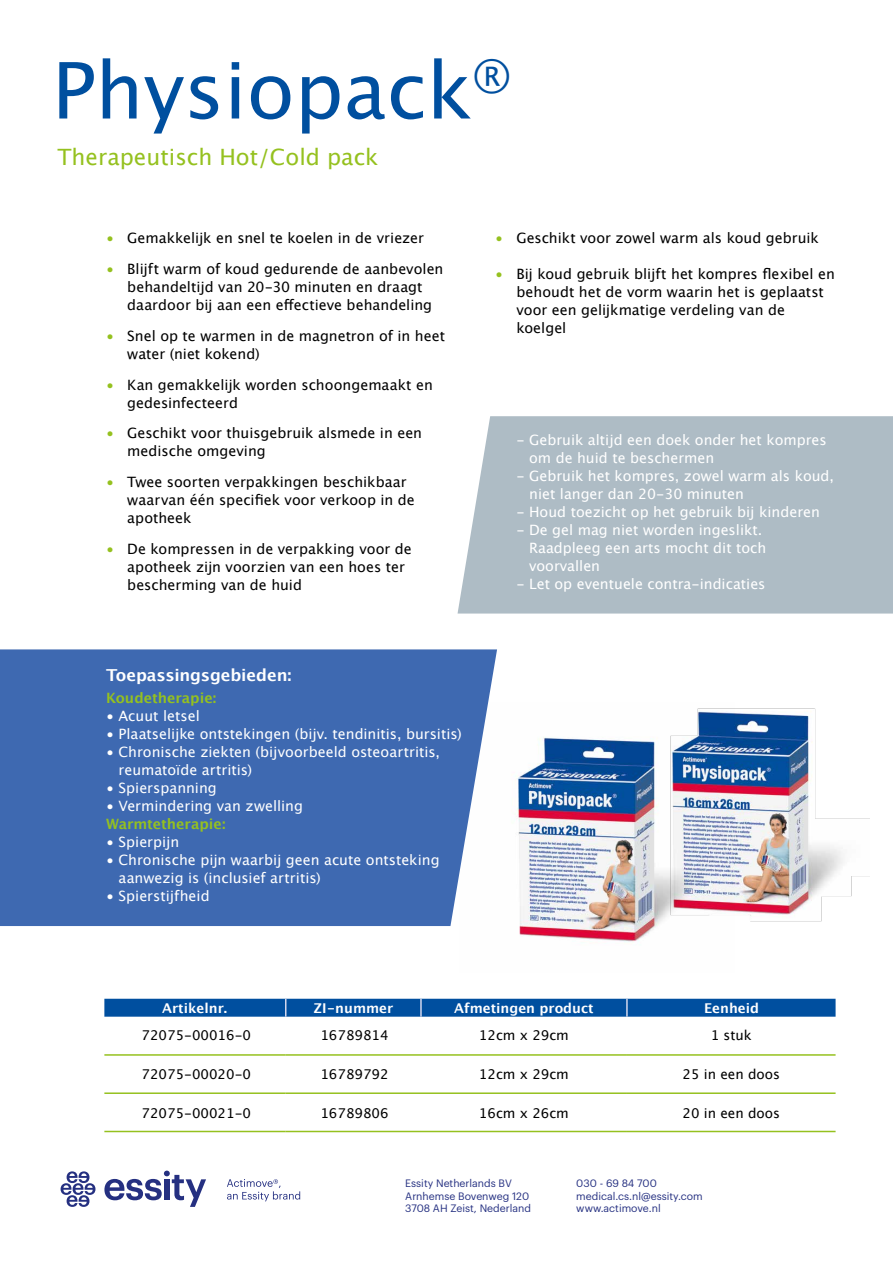
<style>
.page{position:relative;width:893px;height:1263px;background:#fff}
.page>*{position:absolute;margin:0;border:0;box-sizing:border-box;transform-origin:0 0}
.t1{font:78px "Lucida Grande";color:#004f9f}
.t2{font:22.5px "Lucida Grande";color:#95c11f}
.t3{font:700 16.5px "Lucida Grande";letter-spacing:-.005em;color:#fff}
.t4{font:14.25px/18px "Lucida Grande";letter-spacing:.005em;color:#000}
.t5{font:14.25px/18px "Lucida Grande";color:#fff}
.t6{font:700 14.25px "Lucida Grande";color:#95c11f}
.t7{font:13.5px "Lucida Grande";color:#000}
.t8{font:700 13.5px "Lucida Grande";color:#fff}
.t9{font:10.5px/12.6px "Graphik";color:#253081}
.s1{color:#95c11f}
</style>
<div class="page">
<img style="left:517px;top:737px;width:139px;height:205px">
<img style="left:614px;top:708px;width:255px;height:218px">
<div style="left:0;top:649px;width:497px;height:277px;background:#3e69b1"></div>
<hr style="left:104px;top:1054px;width:182px;height:2px;background:#95c11f">
<hr style="left:104px;top:1092px;width:182px;height:2px;background:#95c11f">
<hr style="left:104px;top:1131px;width:182px;height:1px;background:#95c11f">
<hr style="left:286px;top:1054px;width:135px;height:2px;background:#95c11f">
<hr style="left:286px;top:1092px;width:135px;height:2px;background:#95c11f">
<hr style="left:286px;top:1131px;width:135px;height:1px;background:#95c11f">
<hr style="left:421px;top:1054px;width:206px;height:2px;background:#95c11f">
<hr style="left:421px;top:1092px;width:206px;height:2px;background:#95c11f">
<hr style="left:421px;top:1131px;width:206px;height:1px;background:#95c11f">
<hr style="left:627px;top:1054px;width:209px;height:2px;background:#95c11f">
<hr style="left:627px;top:1092px;width:209px;height:2px;background:#95c11f">
<hr style="left:627px;top:1131px;width:209px;height:1px;background:#95c11f">
<div style="left:104px;top:999px;width:732px;height:18px;background:#004f9f"></div>
<svg style="left:104px;top:1170px;width:102px;height:37px"></svg>
<svg style="left:61px;top:1171px;width:34px;height:36px"></svg>
<svg style="left:227px;top:1179px;width:73px;height:22px"></svg>
<div style="left:457px;top:416px;width:436px;height:197px;background:#aebcc5"></div>
<h1 class="t1" style="left:52px;top:46px;width:461px">Physiopack<sup>®</sup></h1>
<h2 class="t2" style="left:57px;top:144px;width:322px">Therapeutisch Hot/Cold pack</h2>
<p class="t4" style="left:106px;top:229px;width:319px"><span class="s1">•</span> Gemakkelijk en snel te koelen in de vriezer</p>
<p class="t4" style="left:127px;top:260px;width:318px;text-indent:-21px"><span class="s1">•</span> Blijft warm of koud gedurende de aanbevolen behandeltijd van 20-30 minuten en draagt daardoor bij aan een effectieve behandeling</p>
<p class="t4" style="left:127px;top:327px;width:319px;text-indent:-21px"><span class="s1">•</span> Snel op te warmen in de magnetron of in heet water (niet kokend)</p>
<p class="t4" style="left:127px;top:376px;width:307px;text-indent:-21px"><span class="s1">•</span> Kan gemakkelijk worden schoongemaakt en gedesinfecteerd</p>
<p class="t4" style="left:127px;top:424px;width:296px;text-indent:-21px"><span class="s1">•</span> Geschikt voor thuisgebruik alsmede in een medische omgeving</p>
<p class="t4" style="left:127px;top:473px;width:289px;text-indent:-21px"><span class="s1">•</span> Twee soorten verpakkingen beschikbaar waarvan één specifiek voor verkoop in de apotheek</p>
<p class="t4" style="left:127px;top:540px;width:286px;text-indent:-21px"><span class="s1">•</span> De kompressen in de verpakking voor de apotheek zijn voorzien van een hoes ter bescherming van de huid</p>
<p class="t3" style="left:106px;top:661px;width:187px">Toepassingsgebieden:</p>
<p class="t6" style="left:106px;top:686px;width:112px">Koudetherapie:</p>
<p class="t5" style="left:106px;top:707px;width:95px">• Acuut letsel</p>
<p class="t5" style="left:106px;top:725px;width:357px">• Plaatselijke ontstekingen (bijv. tendinitis, bursitis)</p>
<p class="t5" style="left:119px;top:743px;width:323px;text-indent:-12px">• Chronische ziekten (bijvoorbeeld osteoartritis, reumatoïde artritis)</p>
<p class="t5" style="left:106px;top:779px;width:112px">• Spierspanning</p>
<p class="t5" style="left:106px;top:797px;width:198px">• Vermindering van zwelling</p>
<p class="t6" style="left:106px;top:812px;width:121px">Warmtetherapie:</p>
<p class="t5" style="left:106px;top:833px;width:75px">• Spierpijn</p>
<p class="t5" style="left:119px;top:851px;width:323px;text-indent:-12px">• Chronische pijn waarbij geen acute ontsteking aanwezig is (inclusief artritis)</p>
<p class="t5" style="left:106px;top:887px;width:105px">• Spierstijfheid</p>
<p class="t4" style="left:495px;top:229px;width:325px"><span class="s1">•</span> Geschikt voor zowel warm als koud gebruik</p>
<p class="t4" style="left:516px;top:265px;width:320px;text-indent:-21px"><span class="s1">•</span> Bij koud gebruik blijft het kompres flexibel en behoudt het de vorm waarin het is geplaatst voor een gelijkmatige verdeling van de koelgel</p>
<p class="t5" style="left:529px;top:431px;width:299px;text-indent:-13px">- Gebruik altijd een doek onder het kompres om de huid te beschermen</p>
<p class="t5" style="left:529px;top:467px;width:306px;text-indent:-13px">- Gebruik het kompres, zowel warm als koud, niet langer dan 20-30 minuten</p>
<p class="t5" style="left:516px;top:503px;width:305px">- Houd toezicht op het gebruik bij kinderen</p>
<p class="t5" style="left:529px;top:521px;width:239px;text-indent:-13px">- De gel mag niet worden ingeslikt.<br>Raadpleeg een arts mocht dit toch voorvallen</p>
<p class="t5" style="left:516px;top:575px;width:251px">- Let op eventuele contra-indicaties</p>
<p class="t8" style="left:162px;top:997px;width:67px">Artikelnr.</p>
<p class="t8" style="left:313px;top:997px;width:81px">ZI-nummer</p>
<p class="t8" style="left:454px;top:997px;width:141px">Afmetingen product</p>
<p class="t8" style="left:704px;top:997px;width:57px">Eenheid</p>
<p class="t7" style="left:142px;top:1027px;width:111px">72075-00016-0</p>
<p class="t7" style="left:320px;top:1027px;width:70px">16789814</p>
<p class="t7" style="left:479px;top:1027px;width:91px">12cm x 29cm</p>
<p class="t7" style="left:711px;top:1027px;width:42px">1 stuk</p>
<p class="t7" style="left:142px;top:1067px;width:111px">72075-00020-0</p>
<p class="t7" style="left:320px;top:1067px;width:70px">16789792</p>
<p class="t7" style="left:479px;top:1067px;width:91px">12cm x 29cm</p>
<p class="t7" style="left:682px;top:1067px;width:99px">25 in een doos</p>
<p class="t7" style="left:142px;top:1105px;width:111px">72075-00021-0</p>
<p class="t7" style="left:320px;top:1105px;width:70px">16789806</p>
<p class="t7" style="left:479px;top:1105px;width:91px">16cm x 26cm</p>
<p class="t7" style="left:682px;top:1105px;width:99px">20 in een doos</p>
<p class="t9" style="left:405px;top:1176px;width:127px">Essity Netherlands BV<br>Arnhemse Bovenweg 120<br>3708 AH Zeist, Nederland</p>
<p class="t9" style="left:576px;top:1176px;width:128px">030 - 69 84 700 medical.cs.nl@essity.com www.actimove.nl</p>
</div>
